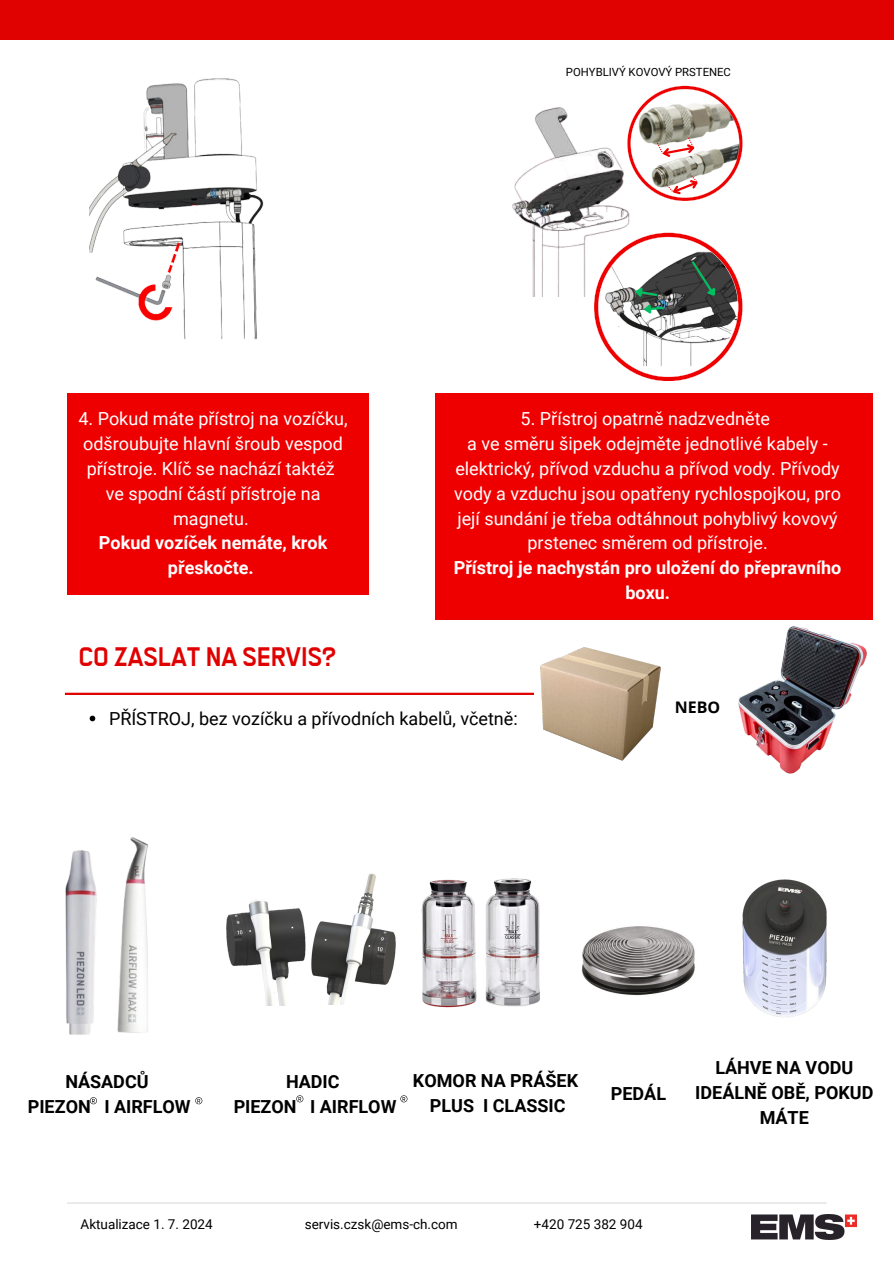
<style>
.page{position:relative;width:894px;height:1264px;background:#fff}
.page>*{position:absolute;margin:0;border:0;box-sizing:border-box;transform-origin:0 0}
.t1{font:700 30px "Transbold Neue Euro";color:#e00101}
.t2{font:18px/24.8px "Roboto";color:#fff;text-align:center}
.t3{font:700 18px/24.8px "Roboto";color:#000;text-align:center}
.t4{font:18px "Roboto";color:#000}
.t5{font:700 16.05px "Open Sans";color:#000}
.t6{font:13.5px "Roboto";color:#000}
.t7{font:11.25px "Roboto";color:#000}
.s1{font-weight:700}
</style>
<div class="page">
<svg style="left:90px;top:715px;width:5px;height:6px"></svg>
<hr style="left:65px;top:692px;width:759px;height:3px;background:#e00101">
<img style="left:751px;top:1214px;width:105px;height:25px">
<img style="left:89px;top:78px;width:175px;height:262px">
<img style="left:512px;top:107px;width:118px;height:189px">
<svg style="left:593px;top:232px;width:149px;height:149px"></svg>
<svg style="left:627px;top:86px;width:115px;height:115px"></svg>
<div style="left:67px;top:393px;width:301px;height:202px;background:#ef0000"></div>
<div style="left:435px;top:393px;width:437px;height:226px;background:#ef0000"></div>
<img style="left:65px;top:837px;width:84px;height:198px">
<img style="left:226px;top:900px;width:107px;height:105px">
<img style="left:310px;top:873px;width:86px;height:131px">
<img style="left:421px;top:878px;width:119px;height:130px">
<img style="left:581px;top:926px;width:114px;height:69px">
<svg style="left:195px;top:1097px;width:7px;height:7px"></svg>
<svg style="left:90px;top:1097px;width:7px;height:7px"></svg>
<svg style="left:400px;top:1095px;width:7px;height:7px"></svg>
<svg style="left:296px;top:1095px;width:7px;height:7px"></svg>
<img style="left:742px;top:879px;width:85px;height:139px">
<div style="left:534px;top:648px;width:310px;height:109px;background:#fff"></div>
<img style="left:540px;top:648px;width:120px;height:112px">
<img style="left:738px;top:626px;width:129px;height:148px">
<hr style="left:67px;top:1202px;width:759px;height:1px;background:#dbdbdb">
<div style="left:0;top:0;width:893px;height:39px;background:#e00101"></div>
<h1 class="t7" style="left:565px;top:66px;width:166px">POHYBLIVÝ KOVOVÝ PRSTENEC</h1>
<p class="t2" style="left:78px;top:407px;width:271px">4. Pokud máte přístroj na vozíčku, odšroubujte hlavní šroub vespod přístroje. Klíč se nachází taktéž ve spodní částí přístroje na magnetu.<br><span class="s1">Pokud vozíček nemáte, krok přeskočte.</span></p>
<p class="t2" style="left:453px;top:407px;width:389px">5. Přístroj opatrně nadzvedněte<br>a ve směru šipek odejměte jednotlivé kabely - elektrický, přívod vzduchu a přívod vody. Přívody vody a vzduchu jsou opatřeny rychlospojkou, pro její sundání je třeba odtáhnout pohyblivý kovový prstenec směrem od přístroje.<br><span class="s1">Přístroj je nachystán pro uložení do přepravního boxu.</span></p>
<p class="t1" style="left:78px;top:641px;width:259px">CO ZASLAT NA SERVIS?</p>
<p class="t4" style="left:109px;top:708px;width:410px">PŘÍSTROJ, bez vozíčku a přívodních kabelů, včetně:</p>
<h1 class="t5" style="left:674px;top:696px;width:47px">NEBO</h1>
<p class="t3" style="left:28px;top:1069px;width:164px">NÁSADCŮ<br>PIEZON I AIRFLOW</p>
<p class="t3" style="left:233px;top:1069px;width:164px">HADIC<br>PIEZON I AIRFLOW</p>
<p class="t3" style="left:413px;top:1068px;width:166px">KOMOR NA PRÁŠEK<br>PLUS I CLASSIC</p>
<p class="t3" style="left:610px;top:1081px;width:57px">PEDÁL</p>
<h1 class="t3" style="left:695px;top:1055px;width:179px">LÁHVE NA VODU<br>IDEÁLNĚ OBĚ, POKUD<br>MÁTE</h1>
<h1 class="t6" style="left:80px;top:1216px;width:134px">Aktualizace 1. 7. 2024</h1>
<p class="t6" style="left:305px;top:1216px;width:154px">servis.czsk@ems-ch.com</p>
<p class="t6" style="left:534px;top:1216px;width:110px">+420 725 382 904</p>
</div>
